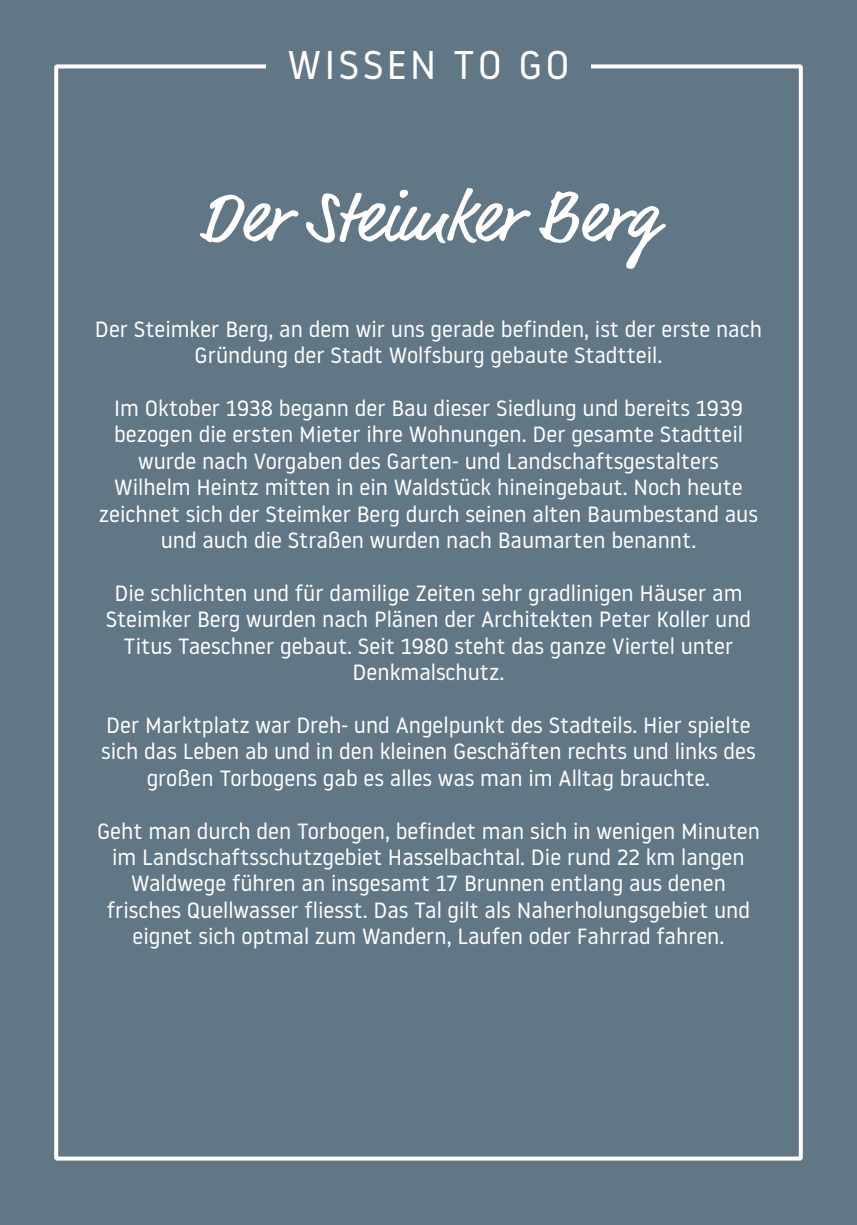
<style>
.page{position:relative;width:857px;height:1225px;background:#fff}
.page>*{position:absolute;margin:0;border:0;box-sizing:border-box;transform-origin:0 0}
.t1{font:72px "Market Pro";color:#fff}
.t2{font:40px "Noway";letter-spacing:.07em;color:#fff}
.t3{font:22px/26.4px "Noway";color:#fff;text-align:center}
</style>
<div class="page">
<div style="left:0;top:0;width:856px;height:1225px;background:#627786"></div>
<div style="left:54px;top:64px;width:748px;height:1096px;border:4px solid #fff"></div>
<div style="left:266px;top:39px;width:324px;height:57px;background:#627786"></div>
<h2 class="t2" style="left:287px;top:38px;width:283px">WISSEN TO GO</h2>
<h1 class="t1" style="left:199px;top:169px;width:459px">Der Steimker Berg</h1>
<p class="t3" style="left:95px;top:315px;width:668px">Der Steimker Berg, an dem wir uns gerade befinden, ist der erste nach<br>Gründung der Stadt Wolfsburg gebaute Stadtteil.</p>
<p class="t3" style="left:99px;top:394px;width:660px">Im Oktober 1938 begann der Bau dieser Siedlung und bereits 1939 bezogen die ersten Mieter ihre Wohnungen. Der gesamte Stadtteil wurde nach Vorgaben des Garten- und Landschaftsgestalters Wilhelm Heintz mitten in ein Waldstück hineingebaut. Noch heute zeichnet sich der Steimker Berg durch seinen alten Baumbestand aus und auch die Straßen wurden nach Baumarten benannt.</p>
<p class="t3" style="left:106px;top:579px;width:646px">Die schlichten und für damilige Zeiten sehr gradlinigen Häuser am Steimker Berg wurden nach Plänen der Architekten Peter Koller und Titus Taeschner gebaut. Seit 1980 steht das ganze Viertel unter Denkmalschutz.</p>
<p class="t3" style="left:101px;top:711px;width:655px">Der Marktplatz war Dreh- und Angelpunkt des Stadteils. Hier spielte sich das Leben ab und in den kleinen Geschäften rechts und links des großen Torbogens gab es alles was man im Alltag brauchte.</p>
<p class="t3" style="left:97px;top:816px;width:664px">Geht man durch den Torbogen, befindet man sich in wenigen Minuten im Landschaftsschutzgebiet Hasselbachtal. Die rund 22 km langen Waldwege führen an insgesamt 17 Brunnen entlang aus denen frisches Quellwasser fliesst. Das Tal gilt als Naherholungsgebiet und eignet sich optmal zum Wandern, Laufen oder Fahrrad fahren.</p>
</div>
